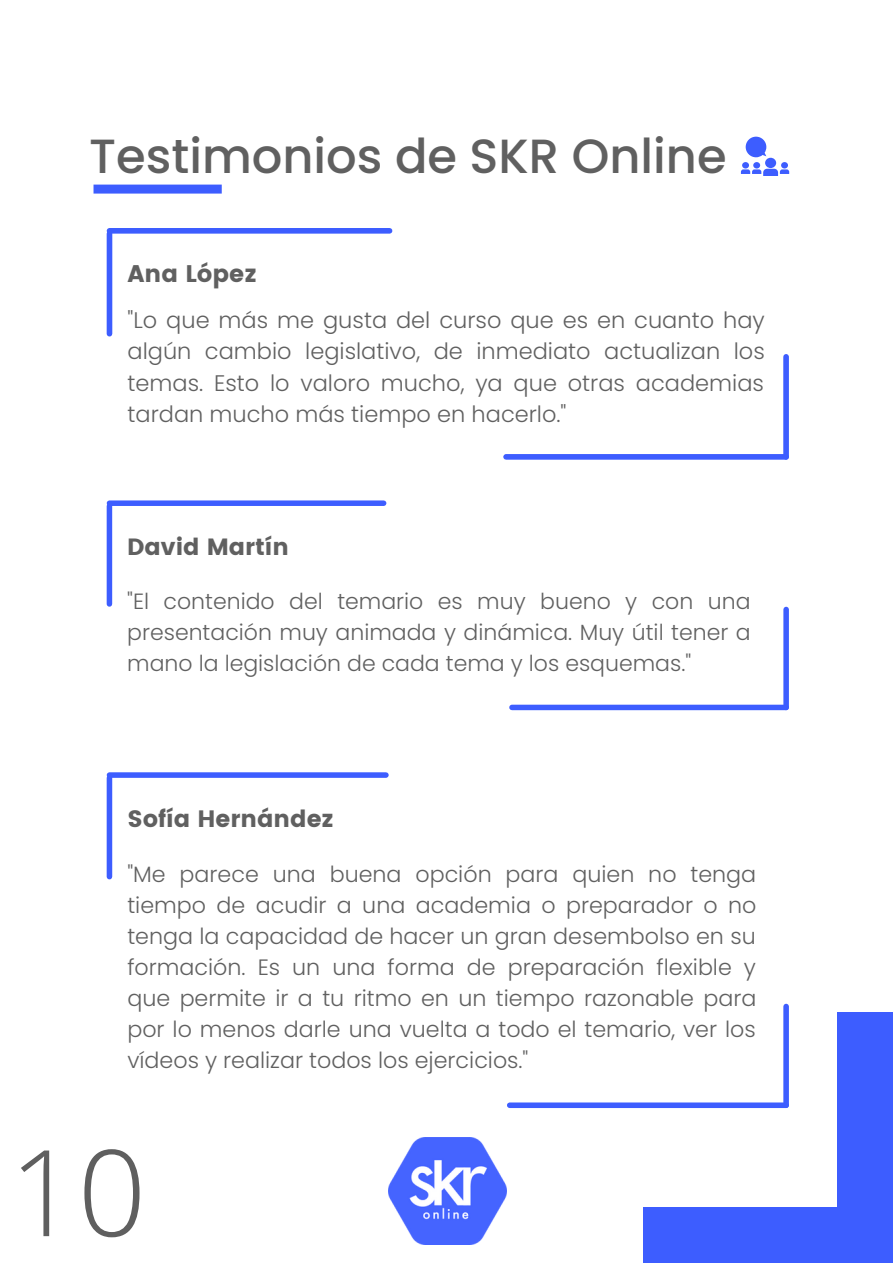
<style>
.page{position:relative;width:893px;height:1264px;background:#fff}
.page>*{position:absolute;margin:0;border:0;box-sizing:border-box;transform-origin:0 0}
.t1{font:300 119.85px "Open Sans";color:#5f5f5f}
.t2{font:500 48px "Poppins";color:#606060}
.t3{font:24px "Poppins";color:#606060}
.t4{font:23.7px "Poppins";color:#606060}
.t5{font:23.55px "Poppins";color:#606060}
.t6{font:300 22.5px/31.5px "Poppins";color:#606060;text-align:justify}
.t7{font:300 22.2px/31px "Poppins";color:#606060;text-align:justify}
.t8{font:300 22.05px/30.8px "Poppins";color:#606060;text-align:justify}
</style>
<div class="page">
<img style="left:388px;top:1137px;width:118px;height:106px">
<div style="left:93px;top:184px;width:129px;height:9px;background:#3d5dff"></div>
<svg style="left:740px;top:137px;width:49px;height:39px"></svg>
<div style="left:109px;top:228px;width:280px;height:6px;background:#3d5dff"></div>
<div style="left:107px;top:234px;width:5px;height:100px;background:#3d5dff"></div>
<div style="left:506px;top:454px;width:280px;height:5px;background:#3d5dff"></div>
<div style="left:783px;top:357px;width:5px;height:100px;background:#3d5dff"></div>
<div style="left:512px;top:704px;width:274px;height:6px;background:#3d5dff"></div>
<div style="left:783px;top:609px;width:5px;height:98px;background:#3d5dff"></div>
<div style="left:109px;top:500px;width:274px;height:6px;background:#3d5dff"></div>
<div style="left:107px;top:506px;width:5px;height:98px;background:#3d5dff"></div>
<div style="left:109px;top:772px;width:277px;height:5px;background:#3d5dff"></div>
<div style="left:107px;top:777px;width:5px;height:99px;background:#3d5dff"></div>
<div style="left:509px;top:1102px;width:277px;height:6px;background:#3d5dff"></div>
<div style="left:783px;top:1006px;width:5px;height:99px;background:#3d5dff"></div>
<div style="left:643px;top:1207px;width:249px;height:55px;background:#3d5dff"></div>
<div style="left:837px;top:1012px;width:55px;height:249px;background:#3d5dff"></div>
<p class="t2" style="left:89px;top:122px;width:638px">Testimonios de SKR Online</p>
<p class="t3" style="left:127px;top:260px;width:131px">Ana López</p>
<p class="t6" style="left:127px;top:304px;width:638px">"Lo que más me gusta del curso que es en cuanto hay algún cambio legislativo, de inmediato actualizan los temas. Esto lo valoro mucho, ya que otras academias tardan mucho más tiempo en hacerlo."</p>
<p class="t5" style="left:127px;top:532px;width:163px">David Martín</p>
<p class="t8" style="left:127px;top:586px;width:625px">"El contenido del temario es muy bueno y con una presentación muy animada y dinámica. Muy útil tener a mano la legislación de cada tema y los esquemas."</p>
<p class="t4" style="left:127px;top:804px;width:208px">Sofía Hernández</p>
<p class="t7" style="left:127px;top:858px;width:630px">"Me parece una buena opción para quien no tenga tiempo de acudir a una academia o preparador o no tenga la capacidad de hacer un gran desembolso en su formación. Es un una forma de preparación flexible y que permite ir a tu ritmo en un tiempo razonable para por lo menos darle una vuelta a todo el temario, ver los vídeos y realizar todos los ejercicios."</p>
<p class="t1" style="left:9px;top:1108px;width:138px">10</p>
</div>
